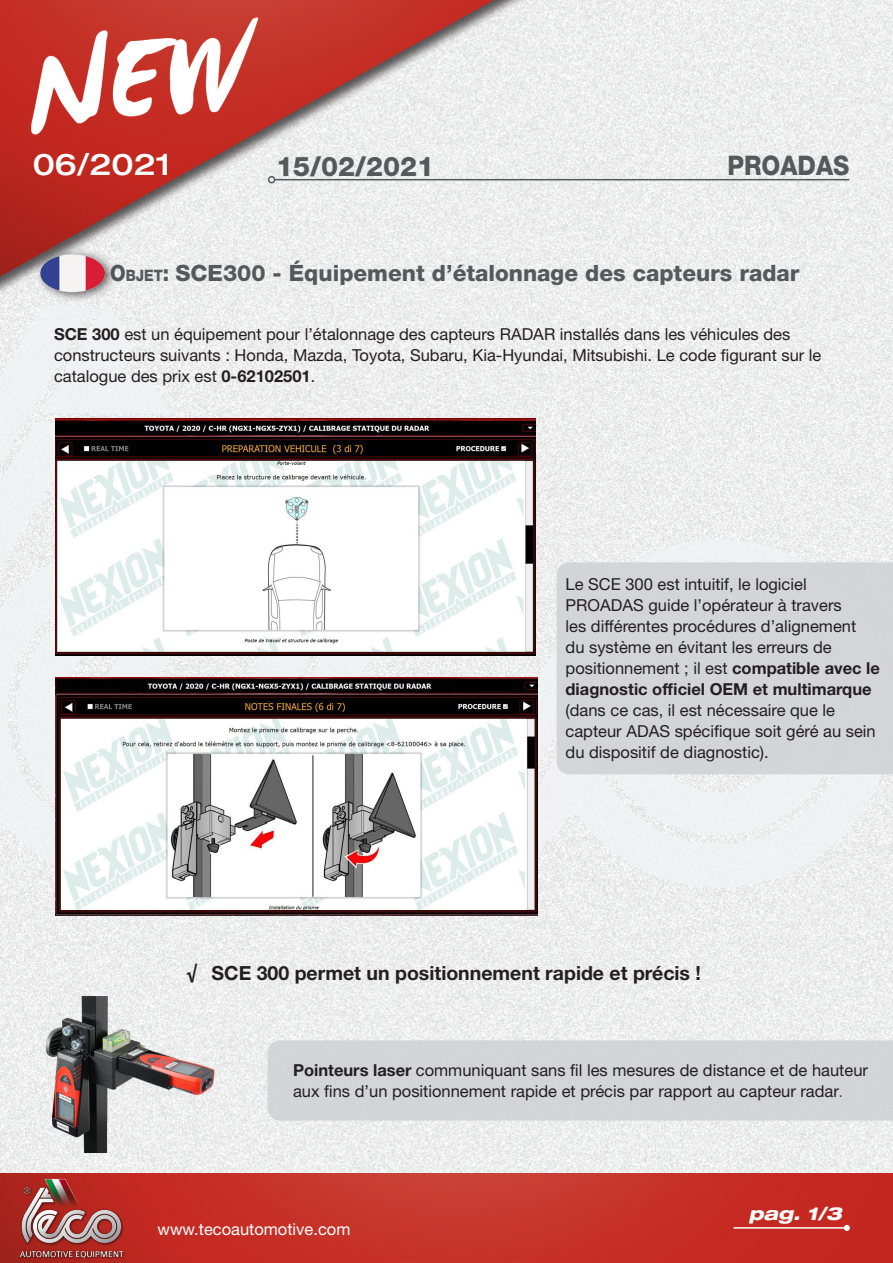
<style>
.page{position:relative;width:893px;height:1263px;background:#fff}
.page>*{position:absolute;margin:0;border:0;box-sizing:border-box;transform-origin:0 0}
.t1{font:500 expanded 30px "Helvetica Neue LT Std";color:#fff}
.t2{font:800 27px "Helvetica Neue LT Std";color:#57585a}
.t3{font:800 27px "Helvetica Neue LT Std";color:#57585a;scale:.9 1}
.t4{font:800 22.5px "Helvetica Neue LT Std";color:#57585a}
.t5{font:700 19.5px "Helvetica Neue LT Std";color:#231f20}
.t6{font:italic 800 expanded 18px "Helvetica Neue LT Std";color:#fff}
.t7{font:16.5px/21px "Helvetica Neue LT Std";color:#231f20}
.t8{font:16.5px "Helvetica Neue LT Std";color:#fff}
.s1{font-style:inherit}
.s2{font-size:15.75px}
.s3{font-weight:700}
.s4{font-weight:800;font-stretch:condensed}
.s5{font-weight:300;font-stretch:condensed}
</style>
<div class="page">
<img style="left:0;top:888px;width:893px;height:285px">
<img style="left:0;top:1173px;width:893px;height:90px">
<img style="left:18px;top:1176px;width:155px;height:83px">
<hr style="left:733px;top:1227px;width:114px;height:2px;background:#fff">
<svg style="left:844px;top:1225px;width:6px;height:6px"></svg>
<svg style="left:0;top:415px;width:893px;height:473px;fill:#eff0f1"></svg>
<div style="left:0;top:0;width:893px;height:415px;background:#231f20;opacity:.75"></div>
<img style="left:0;top:0;width:494px;height:276px">
<img style="left:15px;top:13px;width:266px;height:141px">
<hr style="left:275px;top:179px;width:574px;height:1px;background:#57585a">
<div style="left:268px;top:176px;width:7px;height:7px;border:2px solid #57585a;border-radius:50%"></div>
<div style="left:35px;top:248px;width:82px;height:55px;background:#231f20;opacity:.75"></div>
<img style="left:39px;top:253px;width:67px;height:39px">
<div style="left:557px;top:562px;width:336px;height:212px;background:#d4d5d6"></div>
<div style="left:268px;top:1040px;width:625px;height:80px;background:#d3d4d6"></div>
<img style="left:43px;top:996px;width:173px;height:156px">
<img style="left:56px;top:418px;width:479px;height:237px">
<img style="left:55px;top:678px;width:483px;height:237px">
<h1 class="t1" style="left:33px;top:146px;width:140px">06/2021</h1>
<h2 class="t2" style="left:276px;top:150px;width:160px">15/02/2021</h2>
<h2 class="t3" style="left:727px;top:149px;width:137px">PROADAS</h2>
<h3 class="t4" style="left:110px;top:260px;width:691px"><span class="s1">O</span><span class="s2">bjet</span><span class="s1">: SCE300 -</span> Équipement d’étalonnage des capteurs radar</h3>
<p class="t7" style="left:54px;top:324px;width:769px"><span class="s3">SCE 300</span> est un équipement pour l’étalonnage des capteurs RADAR installés dans les véhicules des constructeurs suivants : Honda, Mazda, Toyota, Subaru, Kia-Hyundai, Mitsubishi. Le code figurant sur le catalogue des prix est <span class="s3">0-62102501</span>.</p>
<p class="t7" style="left:566px;top:574px;width:316px">Le SCE 300 est intuitif, le logiciel PROADAS guide l’opérateur à travers<br>les différentes procédures d’alignement<br>du système en évitant les erreurs de positionnement ; il est <span class="s3">compatible avec le diagnostic officiel OEM et multimarque</span></p>
<p class="t7" style="left:566px;top:700px;width:312px">(dans ce cas, il est nécessaire que le capteur ADAS spécifique soit géré au sein du dispositif de diagnostic).</p>
<p class="t5" style="left:186px;top:961px;width:516px"><span class="s4">√</span> SCE 300 permet un positionnement rapide et précis !</p>
<p class="t7" style="left:293px;top:1059px;width:576px"><span class="s3">Pointeurs laser</span> communiquant sans fil les mesures de distance et de hauteur aux fins d’un positionnement rapide et précis par rapport au capteur radar<span class="s5">.</span></p>
<p class="t8" style="left:158px;top:1219px;width:194px">www.tecoautomotive.com</p>
<p class="t6" style="left:749px;top:1202px;width:95px">pag. 1/3</p>
</div>
